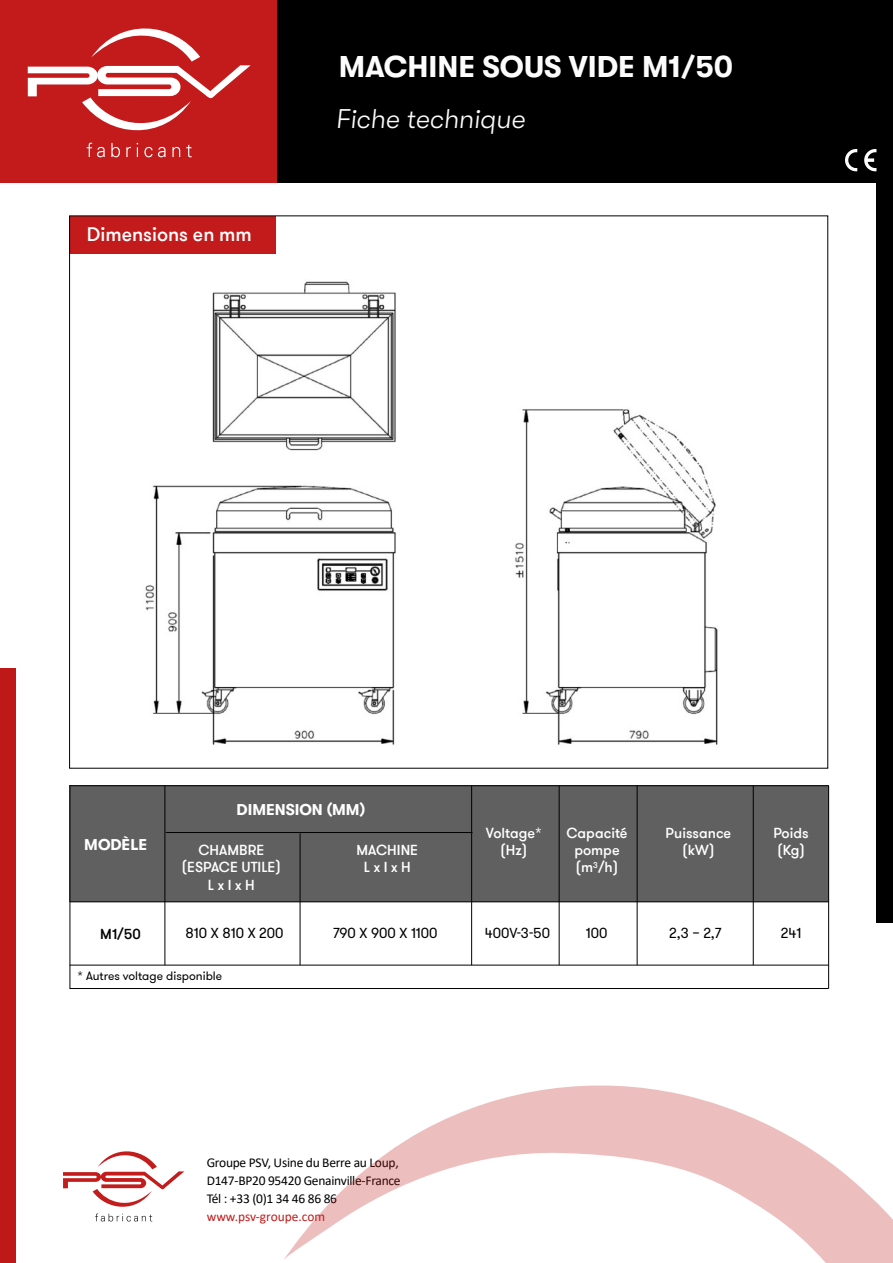
<style>
.page{position:relative;width:893px;height:1263px;background:#fff}
.page>*{position:absolute;margin:0;border:0;box-sizing:border-box;transform-origin:0 0}
.t1{font:700 30px "GT Walsheim";color:#fcfcfc}
.t2{font:italic 300 27px "GT Walsheim Pro";color:#fcfcfc}
.t3{font:500 19.5px "GT Walsheim Pro";color:#fff}
.t4{font:700 15.6px "GT Walsheim";color:#fff}
.t5{font:500 14.4px/17.2px "GT Walsheim Pro";color:#fff;text-align:center}
.t6{font:14.4px "GT Walsheim Pro";color:#000}
.t7{font:500 14.4px "GT Walsheim Pro";color:#000}
.t8{font:13.5px/18px "Calibri";letter-spacing:-.02em;color:#000}
.t9{font:13.35px "Calibri";color:#c31b1c}
.t10{font:12.15px "GT Walsheim Pro";color:#000}
</style>
<div class="page">
<div style="left:70px;top:216px;width:206px;height:37px;background:#c31b1c"></div>
<div style="left:70px;top:785px;width:759px;height:117px;background:#606060"></div>
<div style="left:0;top:0;width:893px;height:183px;background:#000"></div>
<div style="left:0;top:0;width:276px;height:183px;background:#c31b1c"></div>
<svg style="left:28px;top:28px;width:223px;height:129px"></svg>
<hr style="left:70px;top:785px;width:1px;height:203px;background:#000">
<hr style="left:828px;top:786px;width:1px;height:202px;background:#000">
<hr style="left:165px;top:786px;width:1px;height:179px;background:#000">
<hr style="left:300px;top:833px;width:1px;height:132px;background:#000">
<hr style="left:471px;top:786px;width:1px;height:179px;background:#000">
<hr style="left:559px;top:786px;width:1px;height:179px;background:#000">
<hr style="left:637px;top:786px;width:1px;height:179px;background:#000">
<hr style="left:753px;top:786px;width:1px;height:179px;background:#000">
<hr style="left:166px;top:832px;width:306px;height:1px;background:#000">
<hr style="left:70px;top:901px;width:759px;height:1px;background:#000">
<hr style="left:70px;top:965px;width:759px;height:1px;background:#000">
<hr style="left:70px;top:988px;width:759px;height:1px;background:#000">
<hr style="left:70px;top:785px;width:759px;height:1px;background:#000">
<svg style="left:63px;top:1151px;width:121px;height:70px"></svg>
<svg style="left:284px;top:1085px;width:609px;height:178px"></svg>
<div style="left:876px;top:183px;width:17px;height:740px;background:#000"></div>
<div style="left:0;top:669px;width:16px;height:594px;background:#bf1818"></div>
<img style="left:145px;top:281px;width:573px;height:464px">
<svg style="left:845px;top:149px;width:31px;height:22px"></svg>
<h1 class="t1" style="left:339px;top:50px;width:396px">MACHINE SOUS VIDE M1/50</h1>
<h3 class="t3" style="left:87px;top:222px;width:167px">Dimensions en mm</h3>
<h2 class="t2" style="left:336px;top:104px;width:191px">Fiche technique</h2>
<p class="t4" style="left:84px;top:836px;width:65px">MODÈLE</p>
<p class="t4" style="left:237px;top:801px;width:130px">DIMENSION (MM)</p>
<p class="t5" style="left:182px;top:842px;width:101px">CHAMBRE (ESPACE UTILE)<br>L x I x H</p>
<p class="t5" style="left:357px;top:842px;width:63px">MACHINE<br>L x I x H</p>
<p class="t5" style="left:486px;top:824px;width:57px">Voltage* (Hz)</p>
<p class="t5" style="left:566px;top:824px;width:63px">Capacité pompe (m<sup>3</sup>/h)</p>
<p class="t5" style="left:666px;top:824px;width:67px">Puissance (kW)</p>
<p class="t5" style="left:773px;top:824px;width:37px;text-align:left">Poids (Kg)</p>
<p class="t7" style="left:100px;top:924px;width:42px">M1/50</p>
<p class="t6" style="left:186px;top:924px;width:99px">810 X 810 X 200</p>
<p class="t6" style="left:333px;top:924px;width:106px">790 X 900 X 1100</p>
<p class="t6" style="left:485px;top:924px;width:67px">400V-3-50</p>
<p class="t6" style="left:586px;top:924px;width:23px">100</p>
<p class="t6" style="left:669px;top:924px;width:54px">2,3 – 2,7</p>
<p class="t6" style="left:781px;top:924px;width:22px">241</p>
<p class="t10" style="left:78px;top:968px;width:146px">* Autres voltage disponible</p>
<p class="t8" style="left:207px;top:1153px;width:195px">Groupe PSV, Usine du Berre au Loup,<br>D147-BP20 95420 Genainville-France<br>Tél : +33 (0)1 34 46 86 86</p>
<p class="t9" style="left:207px;top:1207px;width:120px">www.psv-groupe.com</p>
</div>
